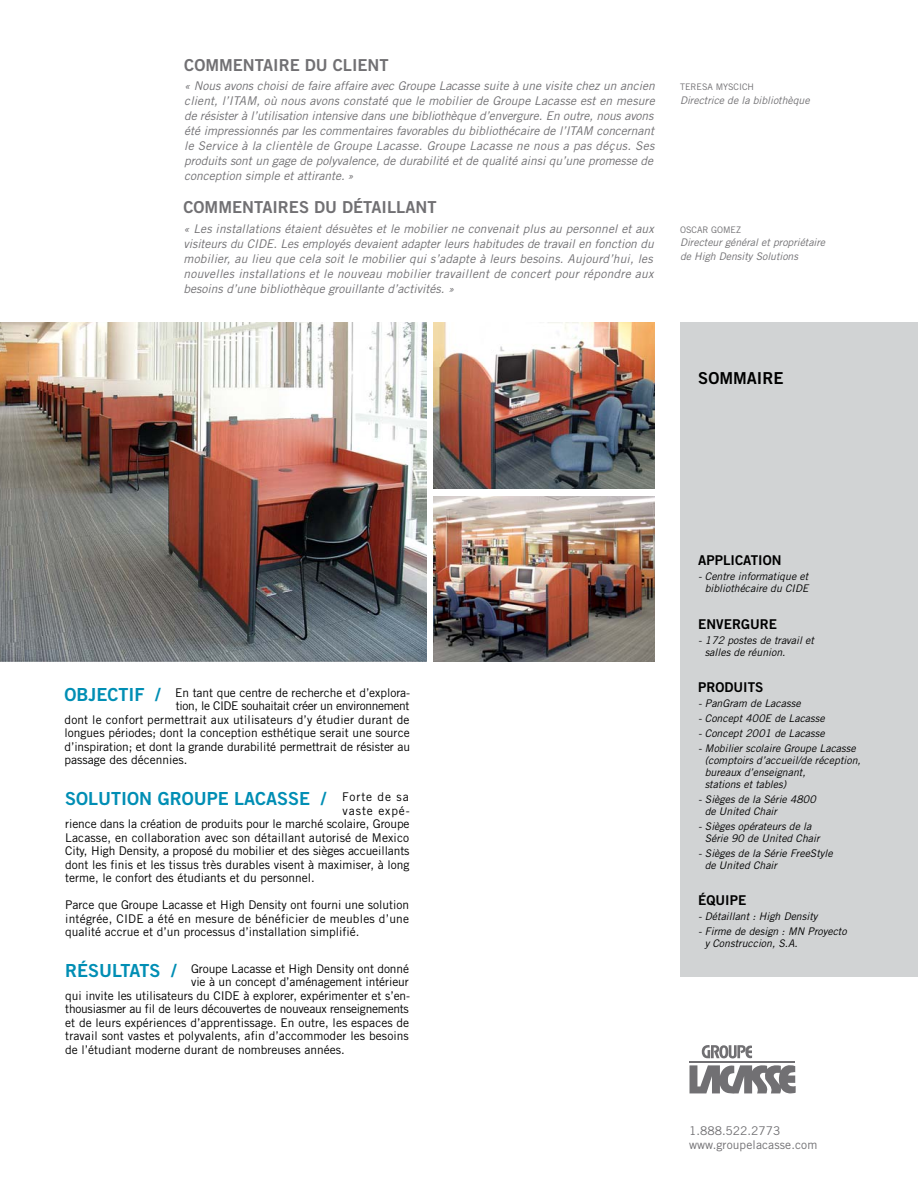
<style>
.page{position:relative;width:918px;height:1188px;background:#fff}
.page>*{position:absolute;margin:0;border:0;box-sizing:border-box;transform-origin:0 0}
.t1{font:18px "Trade Gothic Bold Two";color:#008eb4}
.t2{font:16.5px "Trade Gothic Bold Two";color:#717073}
.t3{font:16.5px "Trade Gothic Bold Two";color:#000}
.t4{font:13.5px "Trade Gothic Bold Two";color:#000}
.t5{font:12px/13.5px "Trade Gothic";color:#000;text-align:justify}
.t6{font:italic 12px/15px "Trade Gothic";color:#717073}
.t7{font:12px "Trade Gothic";letter-spacing:-.02em;color:#000}
.t8{font:12px "Trade Gothic";letter-spacing:-.03em;color:#000}
.t9{font:12px/14.4px "Trade Gothic";letter-spacing:.01em;color:#717073}
.t10{font:12px "Trade Gothic";letter-spacing:.075em;color:#000}
.t11{font:italic 10.5px/12px "Trade Gothic";color:#000}
.t12{font:italic 10.5px/13.5px "Trade Gothic";letter-spacing:-.005em;color:#717073}
.t13{font:9px "Trade Gothic";letter-spacing:-.005em;color:#717073}
</style>
<div class="page">
<div style="left:681px;top:322px;width:237px;height:654px;background:#d1d3d4"></div>
<img style="left:0;top:322px;width:426px;height:340px">
<img style="left:434px;top:322px;width:221px;height:167px">
<img style="left:434px;top:496px;width:220px;height:165px">
<svg style="left:690px;top:1045px;width:106px;height:49px"></svg>
<hr style="left:690px;top:1061px;width:105px;height:2px;background:#717073">
<h2 class="t2" style="left:184px;top:59px;width:206px">COMMENTAIRE DU CLIENT</h2>
<p class="t6" style="left:184px;top:80px;width:472px">« Nous avons choisi de faire affaire avec Groupe Lacasse suite à une visite chez un ancien client, l’ITAM, où nous avons constaté que le mobilier de Groupe Lacasse est en mesure de résister à l’utilisation intensive dans une bibliothèque d’envergure. En outre, nous avons été impressionnés par les commentaires favorables du bibliothécaire de l’ITAM concernant le Service à la clientèle de Groupe Lacasse. Groupe Lacasse ne nous a pas déçus. Ses produits sont un gage de polyvalence, de durabilité et de qualité ainsi qu’une promesse de conception simple et attirante. »</p>
<h2 class="t2" style="left:184px;top:202px;width:255px">COMMENTAIRES DU DÉTAILLANT</h2>
<p class="t6" style="left:184px;top:222px;width:472px;text-align:justify">« Les installations étaient désuètes et le mobilier ne convenait plus au personnel et aux visiteurs du CIDE. Les employés devaient adapter leurs habitudes de travail en fonction du mobilier, au lieu que cela soit le mobilier qui s’adapte à leurs besoins. Aujourd’hui, les nouvelles installations et le nouveau mobilier travaillent de concert pour répondre aux besoins d’une bibliothèque grouillante d’activités. »</p>
<p class="t13" style="left:680px;top:84px;width:75px">TERESA MYSCICH</p>
<p class="t12" style="left:680px;top:94px;width:131px">Directrice de la bibliothèque</p>
<p class="t13" style="left:680px;top:226px;width:62px">OSCAR GOMEZ</p>
<p class="t12" style="left:680px;top:237px;width:147px">Directeur général et propriétaire de High Density Solutions</p>
<h2 class="t3" style="left:698px;top:372px;width:87px">SOMMAIRE</h2>
<h1 class="t1" style="left:65px;top:688px;width:97px">OBJECTIF /</h1>
<p class="t5" style="left:175px;top:687px;width:237px">En tant que centre de recherche et d’explora-</p>
<p class="t8" style="left:176px;top:702px;width:235px">tion, le CIDE souhaitait créer un environnement</p>
<p class="t5" style="left:65px;top:714px;width:347px">dont le confort permettrait aux utilisateurs d’y étudier durant de</p>
<p class="t5" style="left:65px;top:727px;width:347px">longues périodes; dont la conception esthétique serait une source</p>
<p class="t5" style="left:65px;top:741px;width:347px">d’inspiration; et dont la grande durabilité permettrait de résister au</p>
<p class="t5" style="left:65px;top:754px;width:124px">passage des décennies.</p>
<h1 class="t1" style="left:65px;top:792px;width:262px">SOLUTION GROUPE LACASSE /</h1>
<p class="t10" style="left:342px;top:792px;width:68px">Forte de sa</p>
<p class="t10" style="left:343px;top:806px;width:69px">vaste expé-</p>
<p class="t5" style="left:65px;top:818px;width:346px">rience dans la création de produits pour le marché scolaire, Groupe</p>
<p class="t5" style="left:65px;top:832px;width:345px">Lacasse, en collaboration avec son détaillant autorisé de Mexico</p>
<p class="t5" style="left:65px;top:845px;width:346px">City, High Density, a proposé du mobilier et des sièges accueillants</p>
<p class="t5" style="left:65px;top:859px;width:346px">dont les finis et les tissus très durables visent à maximiser, à long</p>
<p class="t5" style="left:65px;top:872px;width:251px">terme, le confort des étudiants et du personnel.</p>
<p class="t5" style="left:65px;top:899px;width:345px">Parce que Groupe Lacasse et High Density ont fourni une solution intégrée, CIDE a été en mesure de bénéficier de meubles d’une qualité accrue et d’un processus d’installation simplifié.</p>
<h1 class="t1" style="left:65px;top:964px;width:113px">RÉSULTATS /</h1>
<p class="t5" style="left:191px;top:963px;width:219px">Groupe Lacasse et High Density ont donné</p>
<p class="t5" style="left:191px;top:976px;width:219px">vie à un concept d’aménagement intérieur</p>
<p class="t5" style="left:65px;top:990px;width:347px">qui invite les utilisateurs du CIDE à explorer, expérimenter et s’en-</p>
<p class="t7" style="left:65px;top:1005px;width:345px">thousiasmer au fil de leurs découvertes de nouveaux renseignements</p>
<p class="t5" style="left:65px;top:1017px;width:345px">et de leurs expériences d’apprentissage. En outre, les espaces de</p>
<p class="t5" style="left:65px;top:1030px;width:345px">travail sont vastes et polyvalents, afin d’accommoder les besoins</p>
<p class="t5" style="left:65px;top:1044px;width:281px">de l’étudiant moderne durant de nombreuses années.</p>
<p class="t4" style="left:698px;top:555px;width:85px">APPLICATION</p>
<p class="t11" style="left:698px;top:571px;width:112px;text-align:right">- Centre informatique et bibliothécaire du CIDE</p>
<p class="t4" style="left:698px;top:619px;width:80px">ENVERGURE</p>
<p class="t11" style="left:705px;top:635px;width:111px;text-indent:-6px">- 172 postes de travail et salles de réunion.</p>
<p class="t4" style="left:698px;top:683px;width:67px">PRODUITS</p>
<p class="t11" style="left:698px;top:698px;width:104px">- PanGram de Lacasse</p>
<p class="t11" style="left:698px;top:713px;width:128px">- Concept 400E de Lacasse</p>
<p class="t11" style="left:698px;top:728px;width:128px">- Concept 2001 de Lacasse</p>
<p class="t11" style="left:705px;top:743px;width:158px;text-indent:-6px">- Mobilier scolaire Groupe Lacasse (comptoirs d’accueil/de réception, bureaux d’enseignant,<br>stations et tables)</p>
<p class="t11" style="left:705px;top:794px;width:113px;text-indent:-6px">- Sièges de la Série 4800 de United Chair</p>
<p class="t11" style="left:705px;top:821px;width:116px;text-indent:-6px">- Sièges opérateurs de la<br>Série 90 de United Chair</p>
<p class="t11" style="left:705px;top:848px;width:130px;text-indent:-6px">- Sièges de la Série FreeStyle de United Chair</p>
<p class="t4" style="left:698px;top:895px;width:49px">ÉQUIPE</p>
<p class="t11" style="left:698px;top:911px;width:121px">- Détaillant : High Density</p>
<p class="t11" style="left:705px;top:926px;width:144px;text-indent:-6px">- Firme de design : MN Proyecto y Construccion, S.A.</p>
<p class="t9" style="left:689px;top:1124px;width:130px">1.888.522.2773 www.groupelacasse.com</p>
</div>
